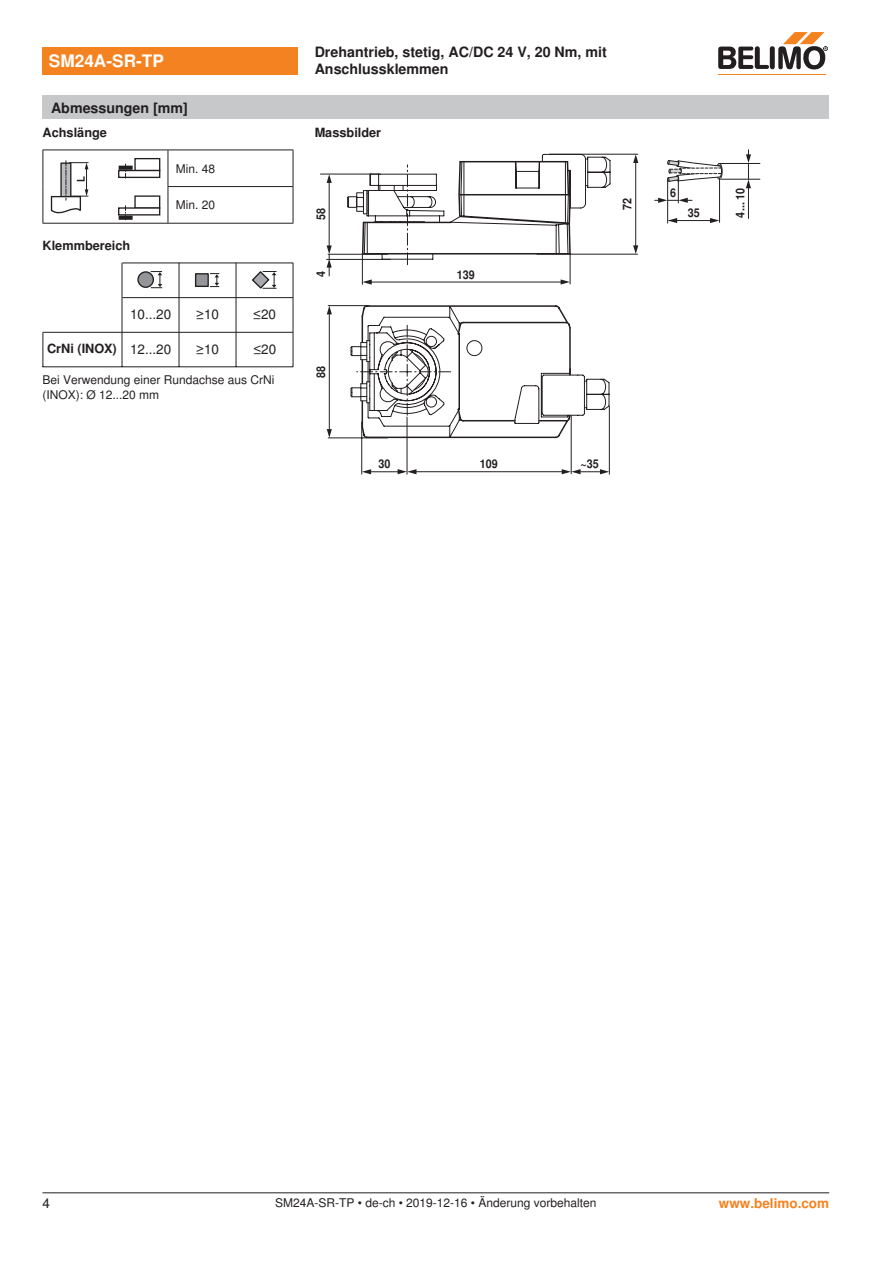
<style>
.page{position:relative;width:893px;height:1263px;background:#fff}
.page>*{position:absolute;margin:0;border:0;box-sizing:border-box;transform-origin:0 0}
.t1{font:700 17.25px "Nimbus Sans BEL";color:#fff}
.t2{font:700 14.25px/17.1px "Nimbus Sans BEL";color:#231f20}
.t3{font:13.5px "Nimbus Sans BEL";color:#231f20}
.Rechtsbündig_Footer{font:700 13.5px "Nimbus Sans BEL";color:#f58220}
.t4{font:13.5px "Nimbus Sans BEL";color:#231f20}
.t5{font:700 12.75px "Nimbus Sans BEL";color:#231f20}
.t6{font:700 12.75px "Nimbus Sans BEL";color:#231f20}
.Footer_EU_center{font:12px/14.4px "Nimbus Sans BEL";color:#231f20}
.t7{font:700 12px "Nimbus Sans BEL";color:#231f20;scale:.9 1}
.t8{font:700 10.65px "Nimbus Sans BEL";color:#231f20;scale:.9 1}
.s1{font-weight:400;font-size:13.5px}
</style>
<div class="page">
<hr style="left:43px;top:150px;width:1px;height:37px;background:#231f20">
<hr style="left:43px;top:187px;width:1px;height:36px;background:#231f20">
<hr style="left:168px;top:150px;width:1px;height:36px;background:#231f20">
<hr style="left:293px;top:150px;width:1px;height:36px;background:#231f20">
<hr style="left:168px;top:187px;width:1px;height:36px;background:#231f20">
<hr style="left:293px;top:187px;width:1px;height:36px;background:#231f20">
<hr style="left:43px;top:150px;width:125px;height:1px;background:#231f20">
<hr style="left:168px;top:150px;width:125px;height:1px;background:#231f20">
<hr style="left:168px;top:186px;width:125px;height:1px;background:#231f20">
<hr style="left:43px;top:223px;width:125px;height:1px;background:#231f20">
<hr style="left:168px;top:223px;width:125px;height:1px;background:#231f20">
<svg style="left:50px;top:161px;width:38px;height:53px"></svg>
<div style="left:134px;top:158px;width:26px;height:13px;background:#fff;border:1px solid #231f20"></div>
<div style="left:118px;top:170px;width:42px;height:8px;background:#fff;border:1px solid #231f20"></div>
<svg style="left:119px;top:166px;width:14px;height:4px"></svg>
<svg style="left:125px;top:163px;width:1px;height:15px"></svg>
<div style="left:134px;top:195px;width:26px;height:14px;background:#fff;border:1px solid #231f20"></div>
<div style="left:118px;top:207px;width:42px;height:9px;background:#fff;border:1px solid #231f20"></div>
<svg style="left:119px;top:216px;width:14px;height:4px"></svg>
<svg style="left:125px;top:205px;width:1px;height:15px"></svg>
<hr style="left:122px;top:263px;width:171px;height:1px;background:#231f20">
<hr style="left:122px;top:297px;width:171px;height:1px;background:#231f20">
<hr style="left:43px;top:332px;width:250px;height:1px;background:#231f20">
<div style="left:138px;top:272px;width:15px;height:15px;background:#939598;border-radius:50%"></div>
<div style="left:137px;top:271px;width:17px;height:17px;border:1px solid #231f20;border-radius:50%"></div>
<svg style="left:151px;top:271px;width:11px;height:17px"></svg>
<svg style="left:210px;top:273px;width:9px;height:14px"></svg>
<div style="left:196px;top:274px;width:12px;height:12px;background:#939598"></div>
<div style="left:195px;top:273px;width:14px;height:14px;border:1px solid #231f20"></div>
<svg style="left:252px;top:271px;width:25px;height:18px"></svg>
<hr style="left:43px;top:333px;width:1px;height:34px;background:#231f20">
<hr style="left:293px;top:263px;width:1px;height:104px;background:#231f20">
<hr style="left:236px;top:263px;width:1px;height:104px;background:#231f20">
<hr style="left:179px;top:263px;width:1px;height:104px;background:#231f20">
<hr style="left:122px;top:263px;width:1px;height:104px;background:#231f20">
<hr style="left:43px;top:366px;width:250px;height:1px;background:#231f20">
<svg style="left:350px;top:305px;width:260px;height:134px"></svg>
<hr style="left:609px;top:407px;width:1px;height:67px;background:#231f20">
<hr style="left:549px;top:154px;width:89px;height:1px;background:#231f20">
<hr style="left:537px;top:254px;width:101px;height:1px;background:#231f20">
<hr style="left:635px;top:160px;width:1px;height:88px;background:#231f20">
<svg style="left:633px;top:245px;width:5px;height:9px"></svg>
<svg style="left:633px;top:154px;width:5px;height:9px"></svg>
<hr style="left:667px;top:180px;width:1px;height:43px;background:#231f20">
<hr style="left:669px;top:220px;width:47px;height:1px;background:#231f20">
<hr style="left:748px;top:181px;width:1px;height:37px;background:#231f20">
<svg style="left:710px;top:218px;width:9px;height:5px"></svg>
<svg style="left:668px;top:218px;width:9px;height:5px"></svg>
<hr style="left:719px;top:178px;width:1px;height:44px;background:#231f20">
<svg style="left:655px;top:150px;width:105px;height:53px"></svg>
<hr style="left:407px;top:417px;width:1px;height:57px;background:#231f20">
<hr style="left:361px;top:421px;width:1px;height:53px;background:#231f20">
<hr style="left:571px;top:415px;width:1px;height:59px;background:#231f20">
<hr style="left:328px;top:305px;width:41px;height:1px;background:#231f20">
<hr style="left:328px;top:438px;width:60px;height:1px;background:#231f20">
<hr style="left:413px;top:471px;width:153px;height:1px;background:#231f20">
<svg style="left:562px;top:469px;width:47px;height:5px"></svg>
<svg style="left:362px;top:469px;width:54px;height:5px"></svg>
<hr style="left:329px;top:312px;width:1px;height:119px;background:#231f20">
<svg style="left:327px;top:429px;width:5px;height:9px"></svg>
<svg style="left:327px;top:306px;width:5px;height:8px"></svg>
<hr style="left:362px;top:253px;width:1px;height:32px;background:#231f20">
<hr style="left:570px;top:253px;width:1px;height:31px;background:#231f20">
<hr style="left:369px;top:282px;width:194px;height:1px;background:#231f20">
<svg style="left:561px;top:279px;width:9px;height:6px"></svg>
<svg style="left:362px;top:279px;width:10px;height:6px"></svg>
<hr style="left:328px;top:254px;width:60px;height:1px;background:#231f20">
<hr style="left:329px;top:179px;width:1px;height:69px;background:#231f20">
<svg style="left:327px;top:175px;width:5px;height:8px"></svg>
<hr style="left:320px;top:174px;width:61px;height:1px;background:#231f20">
<hr style="left:326px;top:259px;width:65px;height:1px;background:#231f20">
<svg style="left:327px;top:245px;width:5px;height:31px"></svg>
<svg style="left:347px;top:154px;width:264px;height:111px"></svg>
<div style="left:43px;top:47px;width:255px;height:27px;background:#f58220"></div>
<hr style="left:718px;top:74px;width:107px;height:1px;background:#f58220">
<svg style="left:718px;top:32px;width:110px;height:38px"></svg>
<div style="left:43px;top:96px;width:786px;height:23px;background:#c7c8ca"></div>
<hr style="left:43px;top:1192px;width:786px;height:1px;background:#231f20">
<p class="t1" style="left:49px;top:51px;width:117px">SM24A-SR-TP</p>
<p class="t2" style="left:315px;top:44px;width:294px">Drehantrieb, stetig, AC/DC 24 V, 20 Nm, mit<br>Anschlussklemmen</p>
<p class="t2" style="left:51px;top:100px;width:138px">Abmessungen [mm]</p>
<p class="t5" style="left:43px;top:125px;width:66px">Achslänge</p>
<p class="t8" style="left:74px;top:182px;width:8px;rotate:-90deg">L</p>
<p class="t5" style="left:43px;top:238px;width:89px">Klemmbereich</p>
<p class="Footer_EU_center" style="left:176px;top:161px;width:41px">Min. 48</p>
<p class="Footer_EU_center" style="left:176px;top:198px;width:41px">Min. 20</p>
<p class="t3" style="left:130px;top:306px;width:43px">10...20</p>
<p class="t3" style="left:196px;top:306px;width:24px">≥10</p>
<p class="t3" style="left:253px;top:306px;width:24px">≤20</p>
<p class="t6" style="left:47px;top:341px;width:126px">CrNi (INOX) <span class="s1">12...20</span></p>
<p class="t3" style="left:196px;top:340px;width:24px">≥10</p>
<p class="t3" style="left:253px;top:340px;width:24px">≤20</p>
<p class="Footer_EU_center" style="left:43px;top:373px;width:234px">Bei Verwendung einer Rundachse aus CrNi (INOX): Ø 12...20 mm</p>
<p class="t5" style="left:315px;top:125px;width:68px">Massbilder</p>
<p class="t7" style="left:313px;top:220px;width:15px;rotate:-90deg">58</p>
<p class="t7" style="left:313px;top:277px;width:8px;rotate:-90deg">4</p>
<p class="t7" style="left:313px;top:378px;width:15px;rotate:-90deg">88</p>
<p class="t7" style="left:457px;top:267px;width:22px">139</p>
<p class="t7" style="left:620px;top:210px;width:15px;rotate:-90deg">72</p>
<p class="t7" style="left:378px;top:456px;width:15px">30</p>
<p class="t7" style="left:480px;top:456px;width:22px">109</p>
<p class="t7" style="left:580px;top:456px;width:22px">~35</p>
<p class="t7" style="left:670px;top:185px;width:8px">6</p>
<p class="t7" style="left:732px;top:218px;width:35px;rotate:-90deg">4 ...10</p>
<p class="t7" style="left:688px;top:205px;width:15px">35</p>
<p class="t4" style="left:43px;top:1195px;width:9px">4</p>
<p class="Footer_EU_center" style="left:275px;top:1196px;width:323px">SM24A-SR-TP • de-ch • 2019-12-16 • Änderung vorbehalten</p>
<p class="Rechtsbündig_Footer" style="left:719px;top:1195px;width:112px">www.belimo.com</p>
</div>
